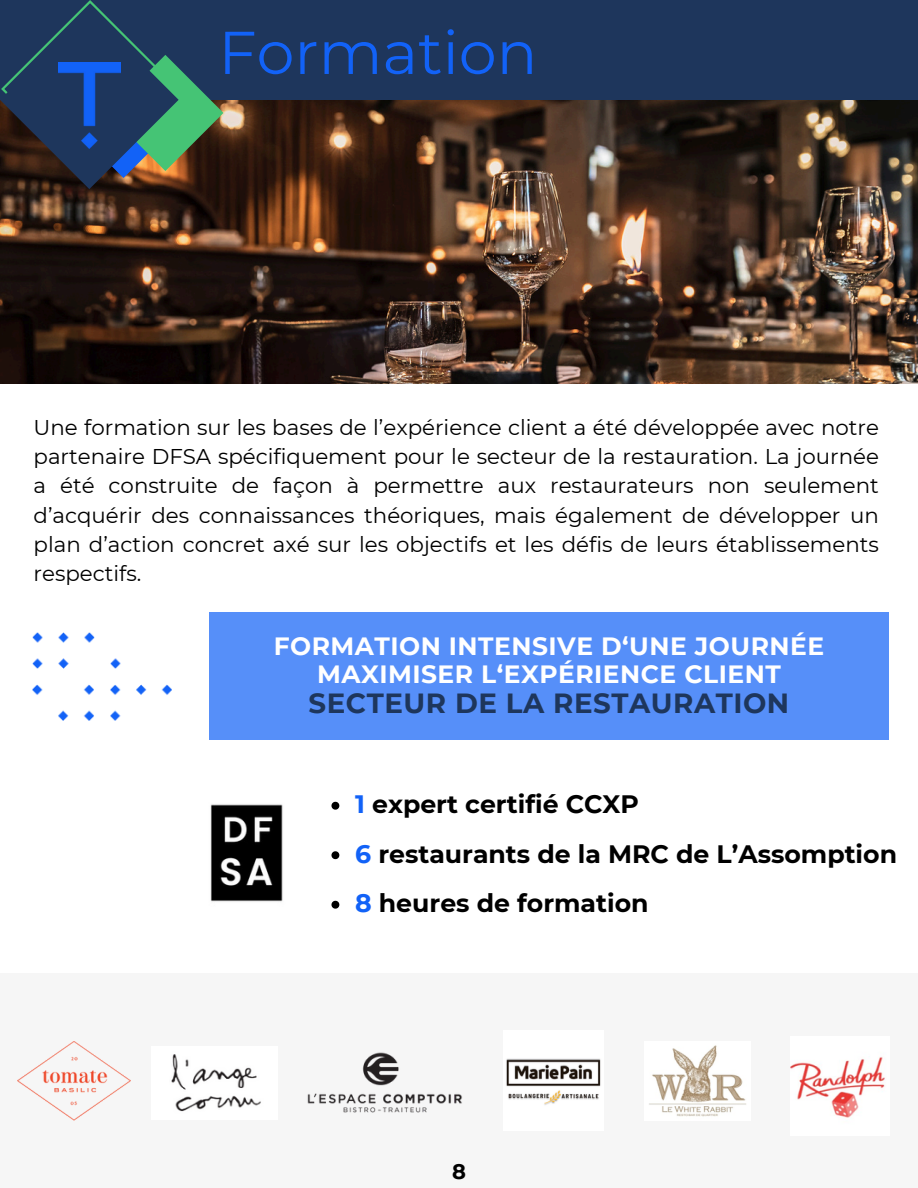
<style>
.page{position:relative;width:918px;height:1188px;background:#fff}
.page>*{position:absolute;margin:0;border:0;box-sizing:border-box;transform-origin:0 0}
.t1{font:60.3px "Montserrat";color:#1262f7}
.t2{font:700 27.6px "Montserrat";letter-spacing:.02em;color:#1e365c}
.t3{font:700 25.2px "Montserrat";color:#000}
.t4{font:700 24.9px/28.2px "Montserrat";letter-spacing:.02em;color:#fff;text-align:center}
.t5{font:21.3px/29.2px "Montserrat";color:#000;text-align:justify}
.t6{font:700 21px "Montserrat";color:#000}
.s1{color:#1262f7}
</style>
<div class="page">
<img style="left:0;top:100px;width:918px;height:283px">
<div style="left:209px;top:612px;width:680px;height:128px;background:#568ff9"></div>
<div style="left:0;top:0;width:918px;height:100px;background:#1e365c"></div>
<svg style="left:0;top:0;width:223px;height:189px"></svg>
<img style="left:58px;top:63px;width:62px;height:85px">
<div style="left:0;top:973px;width:918px;height:215px;background:#f6f6f6"></div>
<svg style="left:331px;top:802px;width:8px;height:8px"></svg>
<svg style="left:331px;top:851px;width:8px;height:8px"></svg>
<svg style="left:331px;top:901px;width:8px;height:8px"></svg>
<img style="left:33px;top:632px;width:138px;height:88px">
<img style="left:171px;top:1054px;width:90px;height:57px">
<img style="left:18px;top:1042px;width:112px;height:78px">
<img style="left:307px;top:1052px;width:155px;height:61px">
<img style="left:790px;top:1057px;width:95px;height:61px">
<img style="left:506px;top:1059px;width:95px;height:46px">
<img style="left:649px;top:1045px;width:97px;height:71px">
<img style="left:210px;top:804px;width:73px;height:98px">
<p class="t1" style="left:218px;top:16px;width:321px">Formation</p>
<p class="t5" style="left:34px;top:412px;width:847px">Une formation sur les bases de l’expérience client a été développée avec notre partenaire DFSA spécifiquement pour le secteur de la restauration. La journée a été construite de façon à permettre aux restaurateurs non seulement d’acquérir des connaissances théoriques, mais également de développer un plan d’action concret axé sur les objectifs et les défis de leurs établissements respectifs.</p>
<p class="t4" style="left:274px;top:632px;width:552px">FORMATION INTENSIVE D‘UNE JOURNÉE<br>MAXIMISER L‘EXPÉRIENCE CLIENT</p>
<p class="t2" style="left:309px;top:687px;width:482px">SECTEUR DE LA RESTAURATION</p>
<h2 class="t3" style="left:355px;top:789px;width:285px"><span class="s1">1</span> expert certifié CCXP</h2>
<p class="t3" style="left:355px;top:838px;width:543px"><span class="s1">6</span> restaurants de la MRC de L’Assomption</p>
<p class="t3" style="left:355px;top:888px;width:295px"><span class="s1">8</span> heures de formation</p>
<p class="t6" style="left:452px;top:1159px;width:15px">8</p>
</div>
